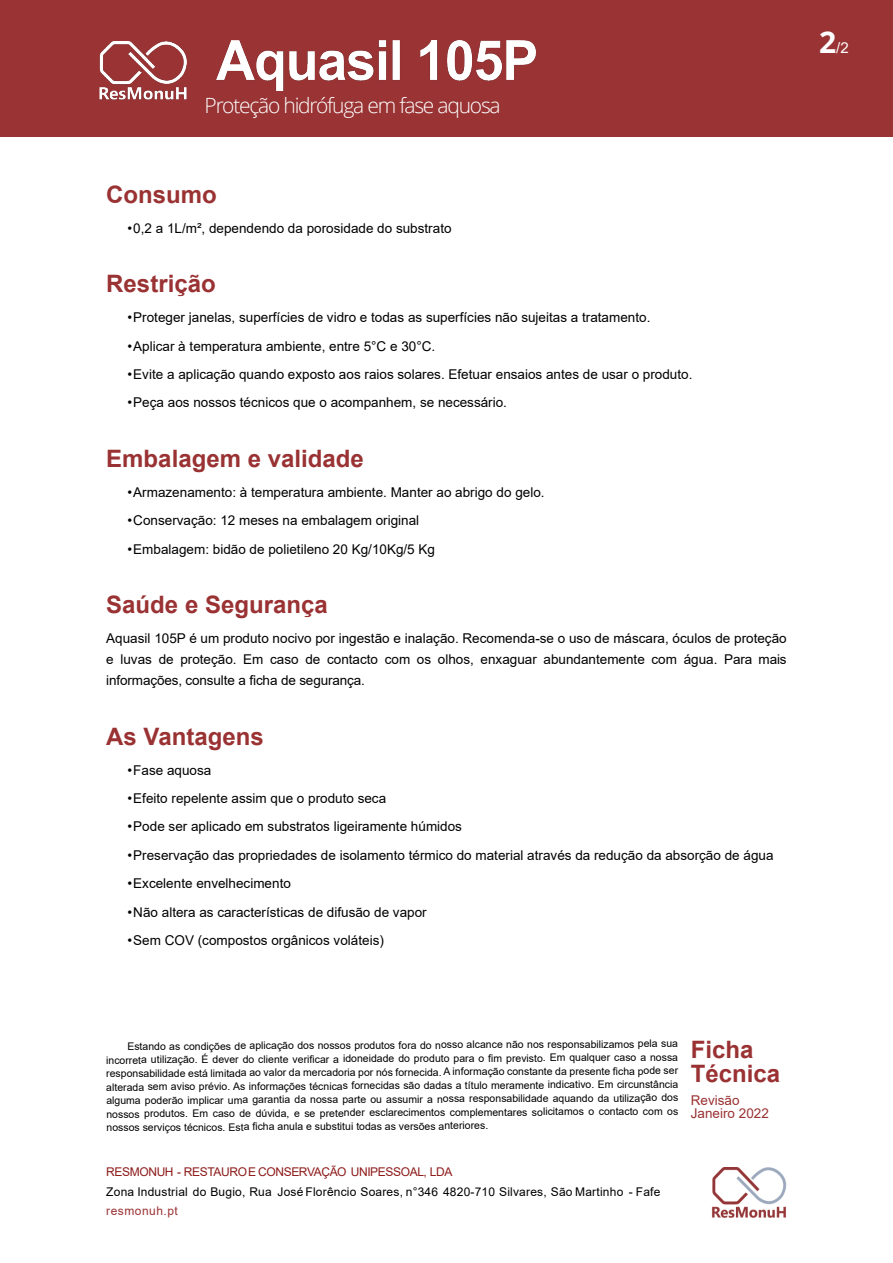
<style>
.page{position:relative;width:893px;height:1263px;background:#fff}
.page>*{position:absolute;margin:0;border:0;box-sizing:border-box;transform-origin:0 0}
.t1{font:700 24px/23.7px "Arial";color:#9a3233}
.t2{font:300 21px "Open Sans";letter-spacing:-.055em;color:#fff}
.t3{font:15px "Arial";color:#fff}
.t4{font:13.5px/20.9px "Arial";color:#000;text-align:justify}
.t5{font:13.5px/13.5px "Arial";color:#9a3233}
.t6{font:12px "Arial";letter-spacing:.015em;color:#000}
.t7{font:12px "Arial";letter-spacing:-.03em;color:#8d1b1a}
.t8{font:12px "Arial";letter-spacing:.04em;color:#9a3233}
.t9{font:10.5px/13.6px "Arial";letter-spacing:-.005em;color:#000;text-align:justify}
.s1{font-family:"Open Sans";font-weight:700;font-size:30px}
</style>
<div class="page">
<div style="left:0;top:0;width:893px;height:137px;background:#993334"></div>
<img style="left:712px;top:1168px;width:75px;height:50px">
<img style="left:99px;top:41px;width:88px;height:59px">
<img style="left:216px;top:41px;width:319px;height:49px">
<h2 class="t2" style="left:205px;top:97px;width:298px">Proteção hidrófuga em fase aquosa</h2>
<h1 class="t1" style="left:106px;top:185px;width:112px">Consumo</h1>
<p class="t4" style="left:128px;top:219px;width:325px">•0,2 a 1L/m², dependendo da porosidade do substrato</p>
<h1 class="t1" style="left:106px;top:274px;width:111px">Restrição</h1>
<p class="t4" style="left:128px;top:308px;width:524px">•Proteger janelas, superfícies de vidro e todas as superfícies não sujeitas a tratamento.</p>
<p class="t4" style="left:128px;top:337px;width:309px">•Aplicar à temperatura ambiente, entre 5°C e 30°C.</p>
<p class="t4" style="left:128px;top:365px;width:566px">•Evite a aplicação quando exposto aos raios solares. Efetuar ensaios antes de usar o produto.</p>
<p class="t4" style="left:128px;top:393px;width:381px">•Peça aos nossos técnicos que o acompanhem, se necessário.</p>
<h1 class="t1" style="left:106px;top:449px;width:259px">Embalagem e validade</h1>
<p class="t4" style="left:128px;top:483px;width:419px">•Armazenamento: à temperatura ambiente. Manter ao abrigo do gelo.</p>
<p class="t4" style="left:128px;top:511px;width:293px">•Conservação: 12 meses na embalagem original</p>
<p class="t4" style="left:128px;top:540px;width:309px">•Embalagem: bidão de polietileno 20 Kg/10Kg/5 Kg</p>
<h1 class="t1" style="left:106px;top:595px;width:223px">Saúde e Segurança</h1>
<p class="t4" style="left:106px;top:629px;width:682px">Aquasil 105P é um produto nocivo por ingestão e inalação. Recomenda-se o uso de máscara, óculos de proteção e luvas de proteção. Em caso de contacto com os olhos, enxaguar abundantemente com água. Para mais informações, consulte a ficha de segurança.</p>
<h1 class="t1" style="left:106px;top:727px;width:159px">As Vantagens</h1>
<p class="t4" style="left:128px;top:761px;width:85px">•Fase aquosa</p>
<p class="t4" style="left:128px;top:789px;width:260px">•Efeito repelente assim que o produto seca</p>
<p class="t4" style="left:128px;top:817px;width:336px">•Pode ser aplicado em substratos ligeiramente húmidos</p>
<p class="t4" style="left:128px;top:846px;width:647px">•Preservação das propriedades de isolamento térmico do material através da redução da absorção de água</p>
<p class="t4" style="left:128px;top:874px;width:165px">•Excelente envelhecimento</p>
<p class="t4" style="left:128px;top:903px;width:301px">•Não altera as características de difusão de vapor</p>
<p class="t4" style="left:128px;top:931px;width:258px">•Sem COV (compostos orgânicos voláteis)</p>
<p class="t3" style="left:819px;top:42px;width:31px"><span class="s1">2</span>/2</p>
<p class="t9" style="left:106px;top:1039px;width:574px;text-indent:21px">Estando as condições de aplicação dos nossos produtos fora do nosso alcance não nos responsabilizamos pela sua incorreta utilização. É dever do cliente verificar a idoneidade do produto para o fim previsto. Em qualquer caso a nossa responsabilidade está limitada ao valor da mercadoria por nós fornecida. A informação constante da presente ficha pode ser alterada sem aviso prévio. As informações técnicas fornecidas são dadas a título meramente indicativo. Em circunstância alguma poderão implicar uma garantia da nossa parte ou assumir a nossa responsabilidade aquando da utilização dos nossos produtos. Em caso de dúvida, e se pretender esclarecimentos complementares solicitamos o contacto com os nossos serviços técnicos. Esta ficha anula e substitui todas as versões anteriores.</p>
<h1 class="t1" style="left:691px;top:1040px;width:91px">Ficha<br>Técnica</h1>
<p class="t5" style="left:691px;top:1094px;width:80px">Revisão<br>Janeiro 2022</p>
<p class="t7" style="left:106px;top:1168px;width:348px">RESMONUH - RESTAUROE CONSERVAÇÃO UNIPESSOAL, LDA</p>
<p class="t6" style="left:106px;top:1187px;width:556px">Zona Industrial do Bugio, Rua José Florêncio Soares, n°346 4820-710 Silvares, São Martinho - Fafe</p>
<p class="t8" style="left:106px;top:1207px;width:73px">resmonuh.pt</p>
</div>
